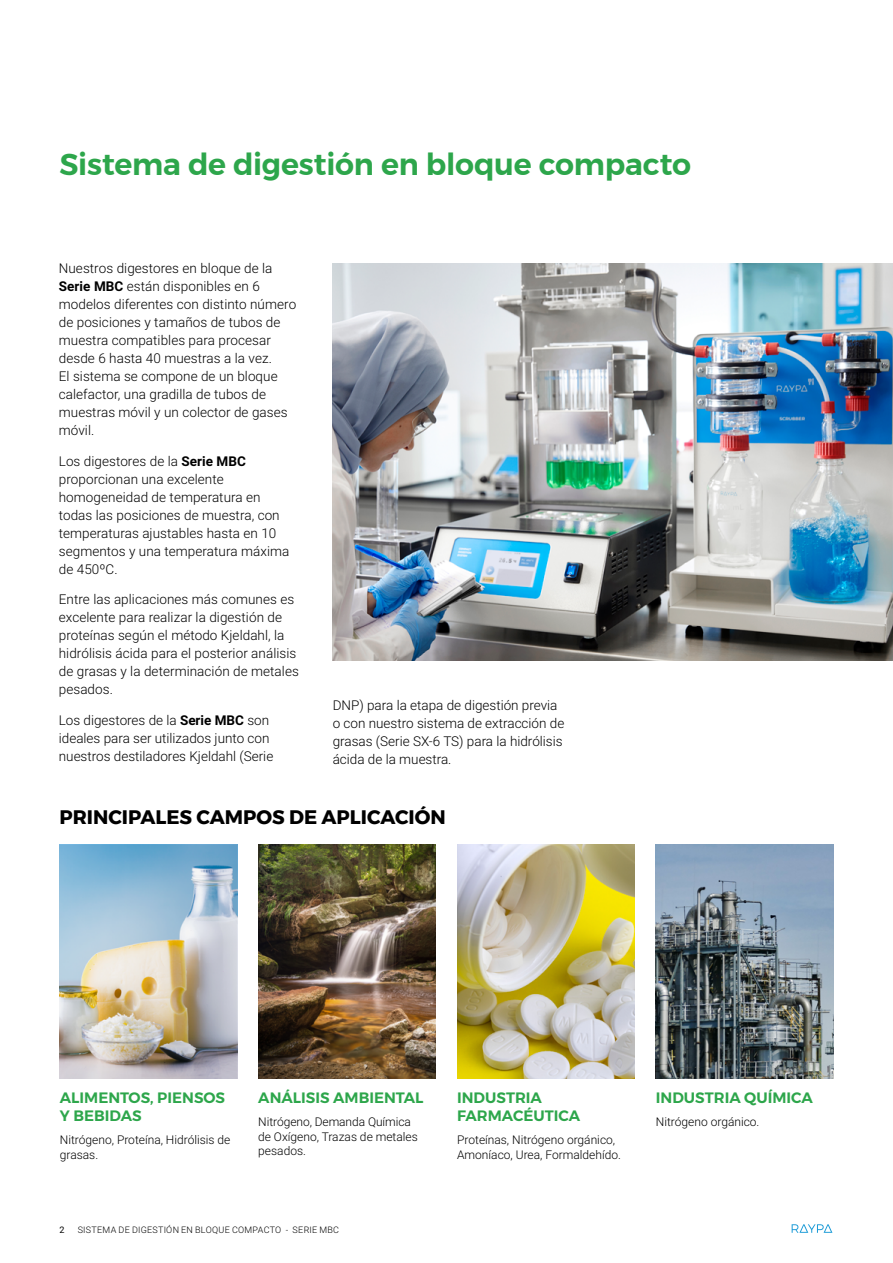
<style>
.page{position:relative;width:893px;height:1263px;background:#fff}
.page>*{position:absolute;margin:0;border:0;box-sizing:border-box;transform-origin:0 0}
.t1{font:600 30px "Montserrat";letter-spacing:-.01em;color:#2da64b}
.t2{font:700 19.5px "Montserrat";color:#000}
.t3{font:600 15px/18px "Montserrat";color:#2da64b}
.t4{font:300 13.5px/18px "Roboto";letter-spacing:.005em;color:#000}
.t5{font:300 12px/14.4px "Roboto";color:#000}
.t6{font:300 9px "Roboto";letter-spacing:.03em;color:#000}
.t7{font:9px "Roboto";color:#000}
.s1{font-weight:700}
</style>
<div class="page">
<svg style="left:792px;top:1224px;width:40px;height:9px"></svg>
<img style="left:60px;top:845px;width:177px;height:233px">
<img style="left:656px;top:845px;width:177px;height:233px">
<img style="left:258px;top:845px;width:178px;height:233px">
<img style="left:457px;top:845px;width:178px;height:233px">
<img style="left:333px;top:264px;width:560px;height:396px">
<h1 class="t1" style="left:60px;top:141px;width:633px">Sistema de digestión en bloque compacto</h1>
<p class="t4" style="left:59px;top:259px;width:239px">Nuestros digestores en bloque de la<br><span class="s1">Serie MBC</span> están disponibles en 6 modelos diferentes con distinto número de posiciones y tamaños de tubos de muestra compatibles para procesar desde 6 hasta 40 muestras a la vez.<br>El sistema se compone de un bloque calefactor, una gradilla de tubos de muestras móvil y un colector de gases móvil.</p>
<p class="t4" style="left:59px;top:451px;width:232px">Los digestores de la <span class="s1">Serie MBC </span>proporcionan una excelente homogeneidad de temperatura en todas las posiciones de muestra, con temperaturas ajustables hasta en 10 segmentos y una temperatura máxima de 450ºC.</p>
<p class="t4" style="left:59px;top:590px;width:242px">Entre las aplicaciones más comunes es excelente para realizar la digestión de proteínas según el método Kjeldahl, la hidrólisis ácida para el posterior análisis de grasas y la determinación de metales pesados.</p>
<p class="t4" style="left:59px;top:711px;width:216px">Los digestores de la <span class="s1">Serie MBC</span> son ideales para ser utilizados junto con nuestros destiladores Kjeldahl (Serie</p>
<p class="t4" style="left:333px;top:696px;width:233px">DNP) para la etapa de digestión previa o con nuestro sistema de extracción de grasas (Serie SX-6 TS) para la hidrólisis ácida de la muestra.</p>
<h2 class="t2" style="left:60px;top:802px;width:388px">PRINCIPALES CAMPOS DE APLICACIÓN</h2>
<p class="t3" style="left:60px;top:1089px;width:167px">ALIMENTOS, PIENSOS<br>Y BEBIDAS</p>
<p class="t5" style="left:60px;top:1132px;width:172px">Nitrógeno, Proteína, Hidrólisis de grasas.</p>
<p class="t3" style="left:258px;top:1089px;width:167px">ANÁLISIS AMBIENTAL</p>
<p class="t5" style="left:258px;top:1114px;width:161px">Nitrógeno, Demanda Química de Oxígeno, Trazas de metales pesados.</p>
<p class="t7" style="left:60px;top:1224px;width:7px">2</p>
<p class="t6" style="left:78px;top:1224px;width:263px">SISTEMA DE DIGESTIÓN EN BLOQUE COMPACTO - SERIE MBC</p>
<p class="t3" style="left:457px;top:1089px;width:125px">INDUSTRIA<br>FARMACÉUTICA</p>
<p class="t5" style="left:457px;top:1132px;width:165px">Proteínas, Nitrógeno orgánico,<br>Amoníaco, Urea, Formaldehído.</p>
<p class="t3" style="left:656px;top:1089px;width:159px">INDUSTRIA QUÍMICA</p>
<p class="t5" style="left:656px;top:1114px;width:105px">Nitrógeno orgánico.</p>
</div>
